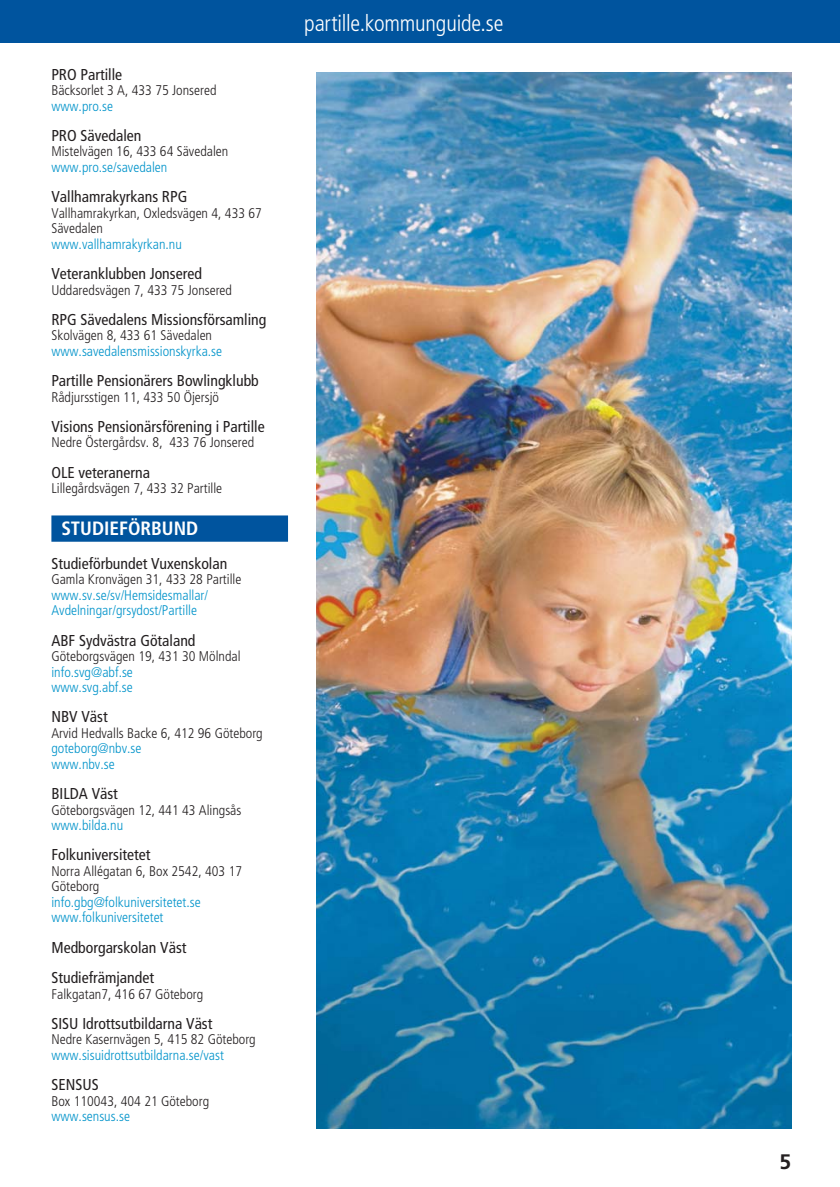
<style>
.page{position:relative;width:840px;height:1187px;background:#fff}
.page>*{position:absolute;margin:0;border:0;box-sizing:border-box;transform-origin:0 0}
.t1{font:300 condensed 22.75px "Frutiger LT Std";letter-spacing:-.01em;color:#fff}
.t2{font:700 21px "Frutiger LT Std";color:#231f20}
.t3{font:700 condensed 19.25px "Frutiger LT Std";color:#fff}
.t4{font:condensed 15.75px/30.3px "Frutiger LT Std";color:#231f20}
.t5{font:300 condensed 14px/15.4px "Frutiger LT Std";color:#231f20}
.t6{font:300 condensed 14px/15.4px "Frutiger LT Std";color:#0093ca}
</style>
<div class="page">
<div style="left:2px;top:0;width:837px;height:27px;background:#00549e"></div>
<div style="left:2px;top:2px;width:837px;height:40px;background:#00549e"></div>
<hr style="left:0;top:0;width:2px;height:27px;background:#00549e">
<hr style="left:0;top:2px;width:2px;height:40px;background:#00549e">
<div style="left:51px;top:515px;width:237px;height:27px;background:#00549e"></div>
<img style="left:316px;top:72px;width:475px;height:1056px">
<p class="t4" style="left:51px;top:60px;width:72px">PRO Partille</p>
<p class="t5" style="left:51px;top:83px;width:167px">Bäcksorlet 3 A, 433 75 Jonsered</p>
<p class="t6" style="left:51px;top:99px;width:63px">www.pro.se</p>
<p class="t4" style="left:51px;top:121px;width:92px">PRO Sävedalen</p>
<p class="t5" style="left:51px;top:145px;width:178px">Mistelvägen 16, 433 64 Sävedalen</p>
<p class="t6" style="left:51px;top:160px;width:117px">www.pro.se/savedalen</p>
<p class="t4" style="left:51px;top:182px;width:137px">Vallhamrakyrkans RPG</p>
<p class="t5" style="left:51px;top:206px;width:212px">Vallhamrakyrkan, Oxledsvägen 4, 433 67<br>Sävedalen</p>
<p class="t6" style="left:51px;top:237px;width:132px">www.vallhamrakyrkan.nu</p>
<p class="t4" style="left:51px;top:259px;width:152px">Veteranklubben Jonsered</p>
<p class="t5" style="left:51px;top:283px;width:182px">Uddaredsvägen 7, 433 75 Jonsered</p>
<p class="t4" style="left:51px;top:305px;width:216px">RPG Sävedalens Missionsförsamling</p>
<p class="t5" style="left:51px;top:328px;width:162px">Skolvägen 8, 433 61 Sävedalen</p>
<p class="t6" style="left:51px;top:344px;width:172px">www.savedalensmissionskyrka.se</p>
<p class="t4" style="left:51px;top:366px;width:209px">Partille Pensionärers Bowlingklubb</p>
<p class="t5" style="left:51px;top:390px;width:169px">Rådjursstigen 11, 433 50 Öjersjö</p>
<p class="t4" style="left:51px;top:412px;width:215px">Visions Pensionärsförening i Partille</p>
<p class="t5" style="left:51px;top:436px;width:204px">Nedre Östergårdsv. 8, 433 76 Jonsered</p>
<p class="t4" style="left:51px;top:458px;width:100px">OLE veteranerna</p>
<p class="t5" style="left:51px;top:481px;width:172px">Lillegårdsvägen 7, 433 32 Partille</p>
<h3 class="t3" style="left:61px;top:517px;width:138px">STUDIEFÖRBUND</h3>
<p class="t4" style="left:51px;top:549px;width:177px">Studieförbundet Vuxenskolan</p>
<p class="t5" style="left:51px;top:572px;width:191px">Gamla Kronvägen 31, 433 28 Partille</p>
<p class="t6" style="left:51px;top:588px;width:158px">www.sv.se/sv/Hemsidesmallar/<br>Avdelningar/grsydost/Partille</p>
<p class="t4" style="left:51px;top:626px;width:146px">ABF Sydvästra Götaland</p>
<p class="t5" style="left:51px;top:649px;width:191px">Göteborgsvägen 19, 431 30 Mölndal</p>
<p class="t6" style="left:51px;top:665px;width:83px">info.svg@abf.se www.svg.abf.se</p>
<p class="t4" style="left:51px;top:703px;width:58px">NBV Väst</p>
<p class="t5" style="left:51px;top:726px;width:213px">Arvid Hedvalls Backe 6, 412 96 Göteborg</p>
<p class="t6" style="left:51px;top:741px;width:92px">goteborg@nbv.se www.nbv.se</p>
<p class="t4" style="left:51px;top:779px;width:68px">BILDA Väst</p>
<p class="t5" style="left:51px;top:803px;width:191px">Göteborgsvägen 12, 441 43 Alingsås</p>
<p class="t6" style="left:51px;top:818px;width:73px">www.bilda.nu</p>
<p class="t4" style="left:51px;top:841px;width:101px">Folkuniversitetet</p>
<p class="t5" style="left:51px;top:864px;width:192px">Norra Allégatan 6, Box 2542, 403 17<br>Göteborg</p>
<p class="t6" style="left:51px;top:895px;width:151px">info.gbg@folkuniversitetet.se www.folkuniversitetet</p>
<p class="t4" style="left:51px;top:933px;width:136px">Medborgarskolan Väst<br>Studiefrämjandet</p>
<p class="t5" style="left:51px;top:987px;width:153px">Falkgatan7, 416 67 Göteborg</p>
<p class="t4" style="left:51px;top:1009px;width:162px">SISU Idrottsutbildarna Väst</p>
<p class="t5" style="left:51px;top:1032px;width:206px">Nedre Kasernvägen 5, 415 82 Göteborg</p>
<p class="t6" style="left:51px;top:1048px;width:174px">www.sisuidrottsutbildarna.se/vast</p>
<p class="t4" style="left:51px;top:1070px;width:49px">SENSUS</p>
<p class="t5" style="left:51px;top:1094px;width:159px">Box 110043, 404 21 Göteborg</p>
<p class="t6" style="left:51px;top:1109px;width:80px">www.sensus.se</p>
<h1 class="t1" style="left:304px;top:12px;width:201px">partille.kommunguide.se</h1>
<h2 class="t2" style="left:779px;top:1151px;width:13px">5</h2>
</div>
